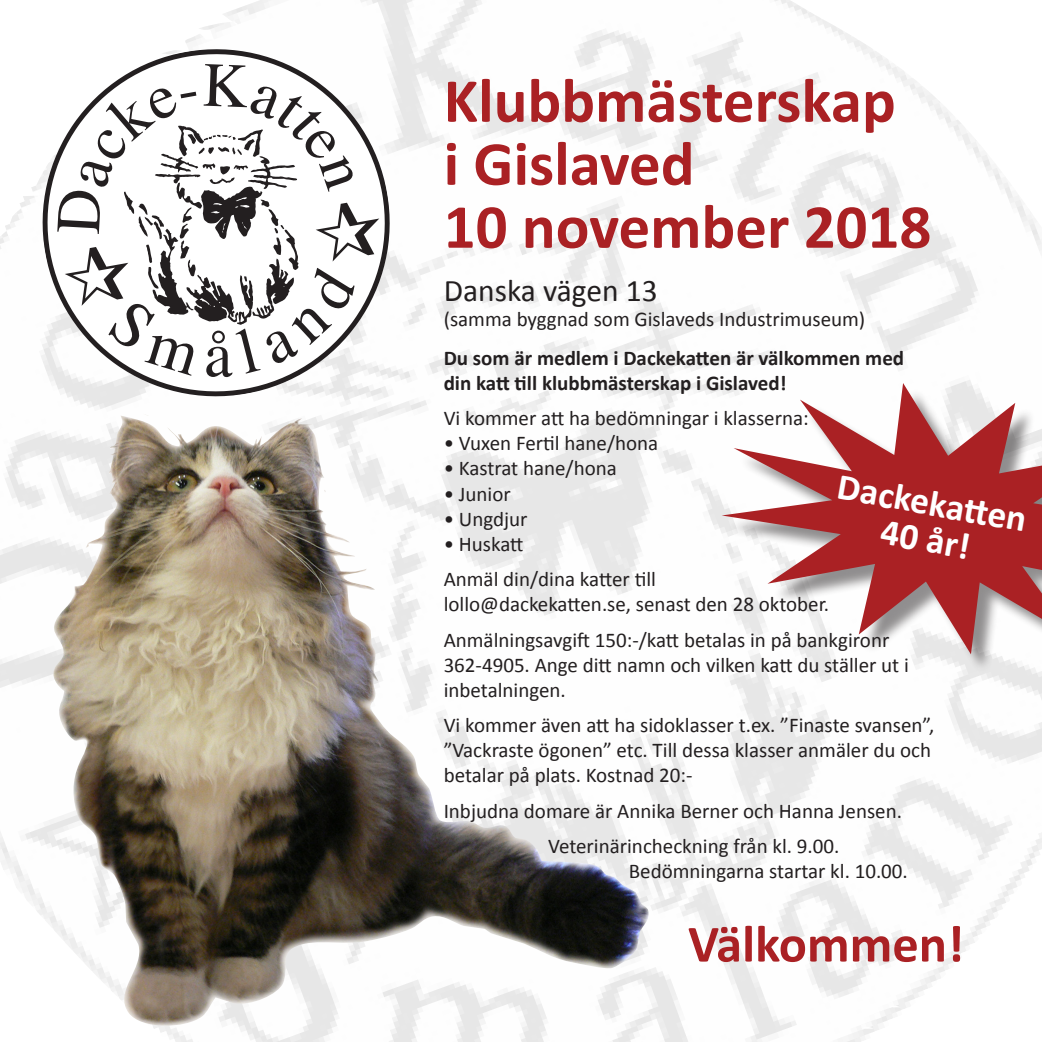
<style>
.page{position:relative;width:1042px;height:1042px;background:#fff}
.page>*{position:absolute;margin:0;border:0;box-sizing:border-box;transform-origin:0 0}
.t1{font:700 63px "Calibri";color:#aa2124}
.t2{font:700 52.5px "Calibri";color:#aa2124}
.t3{font:700 37.27px "Calibri";color:#fff}
.t4{font:31.5px "Calibri";color:#231f20}
.t5{font:21px/25.2px "Calibri";color:#231f20}
.t6{font:700 21px/25.2px "Calibri";color:#231f20}
</style>
<div class="page">
<img style="left:0;top:0;width:1042px;height:1042px">
<div style="left:724px;top:386px;width:318px;height:286px;background:#231f20;opacity:.5"></div>
<svg style="left:721px;top:383px;width:321px;height:271px"></svg>
<img style="left:49px;top:414px;width:602px;height:615px">
<svg style="left:29px;top:35px;width:375px;height:375px"></svg>
<svg style="left:37px;top:44px;width:358px;height:358px"></svg>
<svg style="left:57px;top:64px;width:296px;height:170px"></svg>
<svg style="left:65px;top:126px;width:314px;height:251px"></svg>
<p class="t1" style="left:444px;top:60px;width:454px">Klubbmästerskap</p>
<p class="t1" style="left:444px;top:123px;width:252px">i Gislaved</p>
<p class="t1" style="left:444px;top:186px;width:489px">10 november 2018</p>
<p class="t4" style="left:444px;top:271px;width:216px">Danska vägen 13</p>
<p class="t5" style="left:444px;top:307px;width:423px">(samma byggnad som Gislaveds Industrimuseum)</p>
<p class="t6" style="left:444px;top:345px;width:462px">Du som är medlem i Dackekatten är välkommen med din katt till klubbmästerskap i Gislaved!</p>
<p class="t5" style="left:444px;top:405px;width:367px">Vi kommer att ha bedömningar i klasserna:</p>
<p class="t5" style="left:444px;top:431px;width:216px">• Vuxen Fertil hane/hona</p>
<p class="t5" style="left:444px;top:456px;width:175px">• Kastrat hane/hona</p>
<p class="t5" style="left:444px;top:481px;width:69px">• Junior</p>
<p class="t5" style="left:444px;top:506px;width:85px">• Ungdjur</p>
<p class="t5" style="left:444px;top:531px;width:81px">• Huskatt</p>
<p class="t5" style="left:444px;top:567px;width:387px">Anmäl din/dina katter till lollo@dackekatten.se, senast den 28 oktober.</p>
<p class="t5" style="left:444px;top:627px;width:467px">Anmälningsavgift 150:-/katt betalas in på bankgironr<br>362-4905. Ange ditt namn och vilken katt du ställer ut i inbetalningen.</p>
<p class="t5" style="left:444px;top:712px;width:492px">Vi kommer även att ha sidoklasser t.ex. ”Finaste svansen”, ”Vackraste ögonen” etc. Till dessa klasser anmäler du och betalar på plats. Kostnad 20:-</p>
<p class="t5" style="left:444px;top:798px;width:460px">Inbjudna domare är Annika Berner och Hanna Jensen.</p>
<p class="t5" style="left:629px;top:833px;width:281px;text-indent:-81px">Veterinärincheckning från kl. 9.00.<br>Bedömningarna startar kl. 10.00.</p>
<p class="t3" style="left:841px;top:463px;width:193px;rotate:10deg">Dackekatt en</p>
<p class="t3" style="left:885px;top:508px;width:92px;rotate:10deg">40 år!</p>
<p class="t2" style="left:688px;top:910px;width:277px">Välkommen!</p>
</div>
